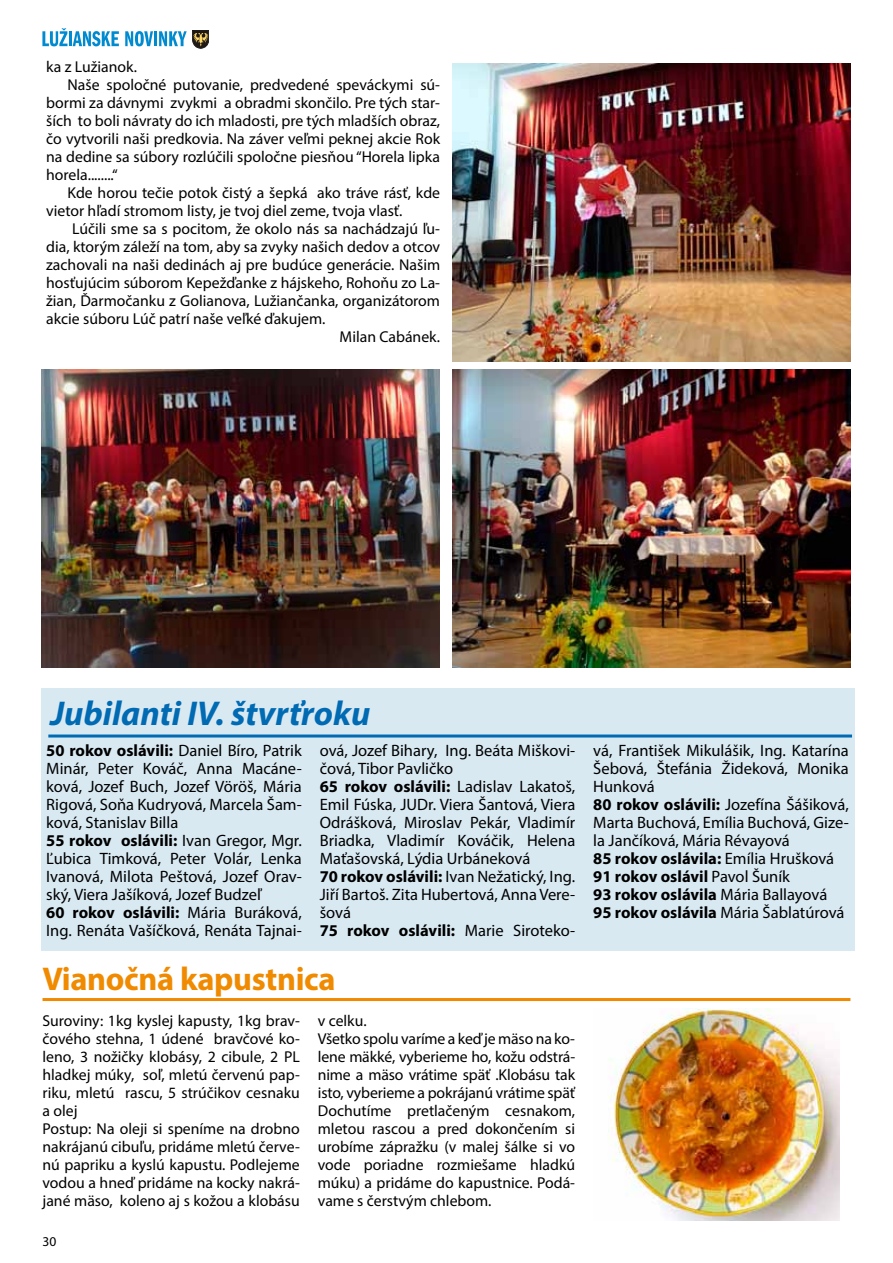
<style>
.page{position:relative;width:893px;height:1263px;background:#fff}
.page>*{position:absolute;margin:0;border:0;box-sizing:border-box;transform-origin:0 0}
.t1{font:italic 700 34.5px "Myriad Pro";color:#006ab3}
.t2{font:700 33px "Myriad Pro";letter-spacing:-.01em;color:#f08a00}
.t3{font:16.5px/18px "Myriad Pro";color:#000}
.t4{font:15.75px/18px "Myriad Pro";color:#000}
.t5{font:13.5px "Myriad Pro";color:#000}
.s1{font-weight:700}
</style>
<div class="page">
<svg style="left:125px;top:31px;width:28px;height:15px"></svg>
<hr style="left:154px;top:31px;width:3px;height:15px;background:#008bd0">
<svg style="left:159px;top:31px;width:28px;height:15px"></svg>
<svg style="left:193px;top:30px;width:16px;height:18px"></svg>
<svg style="left:42px;top:28px;width:77px;height:18px"></svg>
<div style="left:41px;top:689px;width:813px;height:262px;background:#d8e9f2"></div>
<hr style="left:48px;top:734px;width:804px;height:3px;background:#006ab3">
<hr style="left:43px;top:998px;width:807px;height:3px;background:#f08a00">
<img style="left:608px;top:1008px;width:232px;height:212px">
<img style="left:42px;top:369px;width:398px;height:299px">
<img style="left:453px;top:369px;width:397px;height:299px">
<img style="left:453px;top:64px;width:397px;height:298px">
<p class="t4" style="left:46px;top:57px;width:92px">ka z Lužianok.</p>
<p class="t4" style="left:67px;top:75px;width:374px">Naše spoločné putovanie, predvedené speváckymi sú-</p>
<p class="t4" style="left:46px;top:93px;width:395px">bormi za dávnymi zvykmi a obradmi skončilo. Pre tých star-</p>
<p class="t4" style="left:46px;top:111px;width:395px">ších to boli návraty do ich mladosti, pre tých mladších obraz,</p>
<p class="t4" style="left:46px;top:129px;width:395px">čo vytvorili naši predkovia. Na záver veľmi peknej akcie Rok</p>
<p class="t4" style="left:46px;top:147px;width:395px">na dedine sa súbory rozlúčili spoločne piesňou “Horela lipka</p>
<p class="t4" style="left:46px;top:165px;width:73px">horela........“</p>
<p class="t4" style="left:67px;top:183px;width:374px">Kde horou tečie potok čistý a šepká ako tráve rásť, kde</p>
<p class="t4" style="left:46px;top:201px;width:358px">vietor hľadí stromom listy, je tvoj diel zeme, tvoja vlasť.</p>
<p class="t4" style="left:72px;top:219px;width:369px">Lúčili sme sa s pocitom, že okolo nás sa nachádzajú ľu-</p>
<p class="t4" style="left:46px;top:237px;width:395px">dia, ktorým záleží na tom, aby sa zvyky našich dedov a otcov</p>
<p class="t4" style="left:46px;top:255px;width:395px">zachovali na naši dedinách aj pre budúce generácie. Našim</p>
<p class="t4" style="left:46px;top:273px;width:395px">hosťujúcim súborom Kepežďanke z hájskeho, Rohoňu zo La-</p>
<p class="t4" style="left:46px;top:292px;width:395px">žian, Ďarmočanku z Golianova, Lužiančanka, organizátorom</p>
<p class="t4" style="left:46px;top:310px;width:281px">akcie súboru Lúč patrí naše veľké ďakujem.</p>
<p class="t4" style="left:339px;top:328px;width:102px">Milan Cabánek.</p>
<h1 class="t1" style="left:50px;top:691px;width:321px">Jubilanti IV. štvrťroku</h1>
<p class="t3" style="left:46px;top:741px;width:257px"><span class="s1">50 rokov oslávili:</span> Daniel Bíro, Patrik Minár, Peter Kováč, Anna Macáne&shy;ková, Jozef Buch, Jozef Vöröš, Mária Rigová, Soňa Kudryová, Marcela Šam&shy;ková, Stanislav Billa<br><span class="s1">55 rokov oslávili:</span> Ivan Gregor, Mgr.<br>Ľubica Timková, Peter Volár, Lenka Ivanová, Milota Peštová, Jozef Orav&shy;ský, Viera Jašíková, Jozef Budzeľ<br><span class="s1">60 rokov oslávili:</span> Mária Buráková, Ing. Renáta Vašíčková, Renáta Tajnai-</p>
<p class="t3" style="left:320px;top:741px;width:257px">ová, Jozef Bihary, Ing. Beáta Miškovi&shy;čová, Tibor Pavličko<br><span class="s1">65 rokov oslávili:</span> Ladislav Lakatoš,<br>Emil Fúska, JUDr. Viera Šantová, Viera<br>Odrášková, Miroslav Pekár, Vladimír<br>Briadka, Vladimír Kováčik, Helena<br>Maťašovská, Lýdia Urbáneková<br><span class="s1">70 rokov oslávili:</span> Ivan Nežatický, Ing.<br>Jiří Bartoš. Zita Hubertová, Anna Vere&shy;šová<br><span class="s1">75 rokov oslávili:</span> Marie Siroteko-</p>
<p class="t3" style="left:593px;top:741px;width:257px">vá, František Mikulášik, Ing. Katarína<br>Šebová, Štefánia Žideková, Monika<br>Hunková<br><span class="s1">80 rokov oslávili:</span> Jozefína Šášiková,<br>Marta Buchová, Emília Buchová, Gize&shy;la Jančíková, Mária Révayová<br><span class="s1">85 rokov oslávila:</span> Emília Hrušková<br><span class="s1">91 rokov oslávil</span> Pavol Šuník<br><span class="s1">93 rokov oslávila</span> Mária Ballayová<br><span class="s1">95 rokov oslávila</span> Mária Šablatúrová</p>
<h2 class="t2" style="left:43px;top:957px;width:295px">Vianočná kapustnica</h2>
<p class="t4" style="left:43px;top:1011px;width:259px">Suroviny: 1kg kyslej kapusty, 1kg brav&shy;čového stehna, 1 údené bravčové ko&shy;leno, 3 nožičky klobásy, 2 cibule, 2 PL hladkej múky, soľ, mletú červenú pap&shy;riku, mletú rascu, 5 strúčikov cesnaku a olej<br>Postup: Na oleji si speníme na drobno nakrájanú cibuľu, pridáme mletú červe&shy;nú papriku a kyslú kapustu. Podlejeme vodou a hneď pridáme na kocky nakrá&shy;jané mäso, koleno aj s kožou a klobásu</p>
<p class="t4" style="left:318px;top:1011px;width:259px">v celku.<br>Všetko spolu varíme a keď je mäso na ko&shy;lene mäkké, vyberieme ho, kožu odstrá&shy;nime a mäso vrátime späť .Klobásu tak isto, vyberieme a pokrájanú vrátime späť<br>Dochutíme pretlačeným cesnakom, mletou rascou a pred dokončením si urobíme zápražku (v malej šálke si vo vode poriadne rozmiešame hladkú múku) a pridáme do kapustnice. Podá&shy;vame s čerstvým chlebom.</p>
<p class="t5" style="left:43px;top:1233px;width:15px">30</p>
</div>
